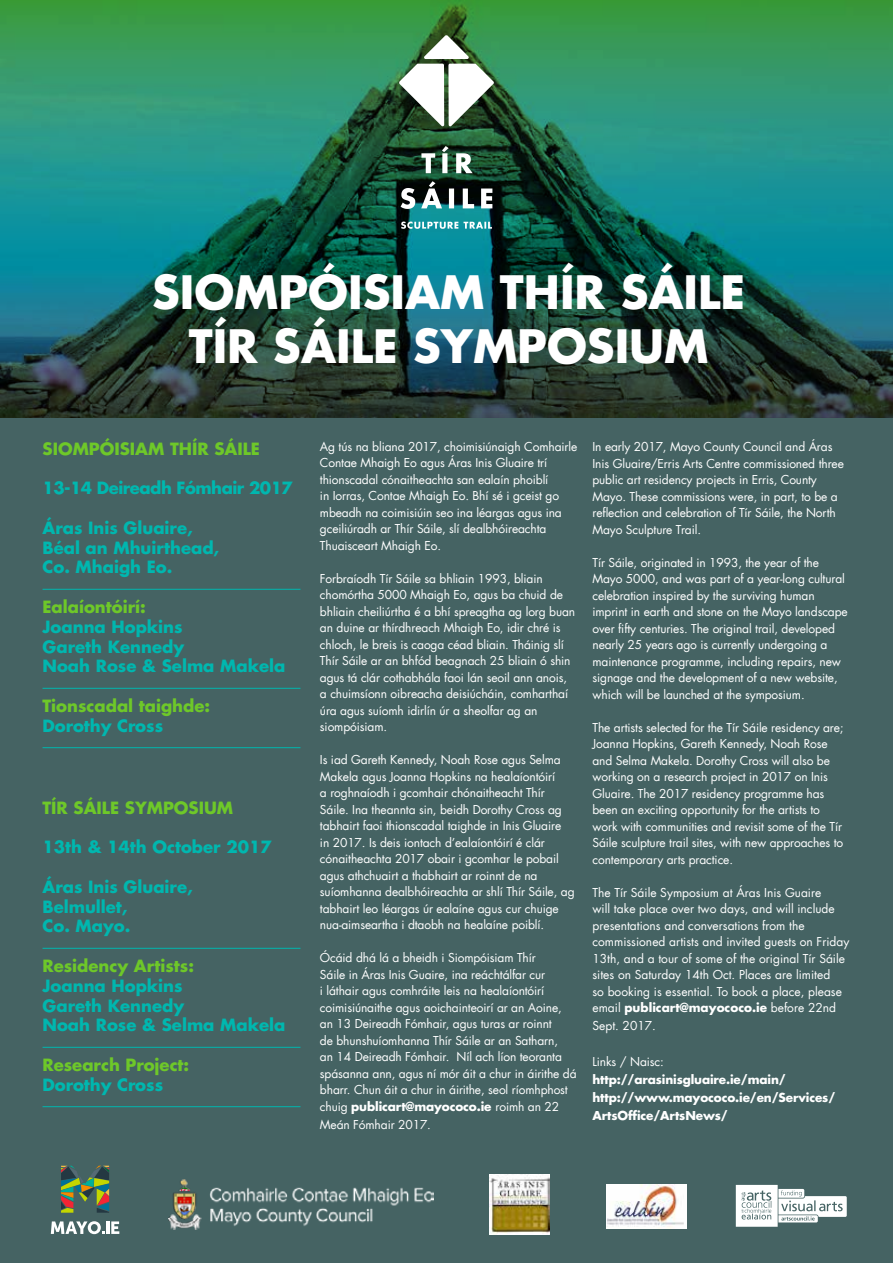
<style>
.page{position:relative;width:893px;height:1263px;background:#fff}
.page>*{position:absolute;margin:0;border:0;box-sizing:border-box;transform-origin:0 0}
.t1{font:700 45px/54px "Futura LT";color:#fff;text-align:center}
.t2{font:700 16.5px/19.8px "Futura LT";color:#00b7af}
.t3{font:700 16.5px "Futura LT";color:#6ec829}
.t4{font:700 16.5px "Futura LT";letter-spacing:-.03em;color:#00b7af}
.t5{font:12px/16.5px "Futura LT";letter-spacing:-.01em;color:#fff}
.t6{font:700 12px/18px "Futura LT";letter-spacing:-.01em;color:#fff}
.s1{font-weight:700}
</style>
<div class="page">
<div style="left:0;top:383px;width:893px;height:880px;background:#456363"></div>
<img style="left:0;top:0;width:893px;height:418px">
<hr style="left:43px;top:948px;width:257px;height:1px;background:#00b7af">
<hr style="left:43px;top:1047px;width:257px;height:1px;background:#00b7af">
<hr style="left:43px;top:1106px;width:257px;height:1px;background:#00b7af">
<hr style="left:43px;top:589px;width:257px;height:1px;background:#00b7af">
<hr style="left:43px;top:688px;width:257px;height:1px;background:#00b7af">
<hr style="left:43px;top:747px;width:257px;height:1px;background:#00b7af">
<svg style="left:399px;top:35px;width:95px;height:194px"></svg>
<img style="left:490px;top:1175px;width:59px;height:59px">
<svg style="left:61px;top:1166px;width:48px;height:47px"></svg>
<svg style="left:51px;top:1221px;width:68px;height:13px"></svg>
<img style="left:169px;top:1179px;width:264px;height:50px">
<svg style="left:736px;top:1185px;width:111px;height:42px"></svg>
<img style="left:606px;top:1184px;width:80px;height:45px">
<h1 class="t1" style="left:152px;top:265px;width:595px">SIOMPÓISIAM THÍR SÁILE<br>TÍR SÁILE SYMPOSIUM</h1>
<h2 class="t3" style="left:43px;top:437px;width:219px">SIOMPÓISIAM THÍR SÁILE</h2>
<h2 class="t4" style="left:43px;top:477px;width:252px">13-14 Deireadh Fómhair 2017</h2>
<h2 class="t2" style="left:43px;top:517px;width:178px">Áras Inis Gluaire,<br>Béal an Mhuirthead,<br>Co. Mhaigh Eo.</h2>
<h2 class="t3" style="left:43px;top:596px;width:105px">Ealaíontóirí:</h2>
<h2 class="t2" style="left:43px;top:616px;width:244px">Joanna Hopkins<br>Gareth Kennedy<br>Noah Rose &amp; Selma Makela</h2>
<h2 class="t3" style="left:43px;top:695px;width:169px">Tionscadal taighde:</h2>
<h2 class="t2" style="left:43px;top:715px;width:122px">Dorothy Cross</h2>
<h2 class="t3" style="left:43px;top:796px;width:192px">TÍR SÁILE SYMPOSIUM</h2>
<h2 class="t2" style="left:43px;top:837px;width:231px">13th &amp; 14th October 2017</h2>
<h2 class="t2" style="left:43px;top:876px;width:152px">Áras Inis Gluaire,<br>Belmullet,<br>Co. Mayo.</h2>
<h2 class="t3" style="left:43px;top:955px;width:153px">Residency Artists:</h2>
<h2 class="t2" style="left:43px;top:975px;width:244px">Joanna Hopkins<br>Gareth Kennedy<br>Noah Rose &amp; Selma Makela</h2>
<h2 class="t3" style="left:43px;top:1054px;width:148px">Research Project:</h2>
<h2 class="t2" style="left:43px;top:1074px;width:122px">Dorothy Cross</h2>
<p class="t5" style="left:320px;top:438px;width:259px">Ag tús na bliana 2017, choimisiúnaigh Comhairle Contae Mhaigh Eo agus Áras Inis Gluaire trí thionscadal cónaitheachta san ealaín phoiblí<br>in Iorras, Contae Mhaigh Eo. Bhí sé i gceist go mbeadh na coimisiúin seo ina léargas agus ina gceiliúradh ar Thír Sáile, slí dealbhóireachta Thuaisceart Mhaigh Eo.</p>
<p class="t5" style="left:320px;top:570px;width:257px">Forbraíodh Tír Sáile sa bhliain 1993, bliain chomórtha 5000 Mhaigh Eo, agus ba chuid de bhliain cheiliúrtha é a bhí spreagtha ag lorg buan an duine ar thírdhreach Mhaigh Eo, idir chré is chloch, le breis is caoga céad bliain. Tháinig slí Thír Sáile ar an bhfód beagnach 25 bliain ó shin agus tá clár cothabhála faoi lán seoil ann anois, a chuimsíonn oibreacha deisiúcháin, comharthaí úra agus suíomh idirlín úr a sheolfar ag an siompóisiam.</p>
<p class="t5" style="left:320px;top:752px;width:256px">Is iad Gareth Kennedy, Noah Rose agus Selma Makela agus Joanna Hopkins na healaíontóirí<br>a roghnaíodh i gcomhair chónaitheacht Thír Sáile. Ina theannta sin, beidh Dorothy Cross ag tabhairt faoi thionscadal taighde in Inis Gluaire<br>in 2017. Is deis iontach d’ealaíontóirí é clár cónaitheachta 2017 obair i gcomhar le pobail agus athchuairt a thabhairt ar roinnt de na suíomhanna dealbhóireachta ar shlí Thír Sáile, ag tabhairt leo léargas úr ealaíne agus cur chuige nua-aimseartha i dtaobh na healaíne poiblí.</p>
<p class="t5" style="left:320px;top:950px;width:258px">Ócáid dhá lá a bheidh i Siompóisiam Thír<br>Sáile in Áras Inis Guaire, ina reáchtálfar cur<br>i láthair agus comhráite leis na healaíontóirí coimisiúnaithe agus aoichainteoirí ar an Aoine, an 13 Deireadh Fómhair, agus turas ar roinnt<br>de bhunshuíomhanna Thír Sáile ar an Satharn,<br>an 14 Deireadh Fómhair. Níl ach líon teoranta spásanna ann, agus ní mór áit a chur in áirithe dá bharr. Chun áit a chur in áirithe, seol ríomhphost chuig <span class="s1">publicart@mayococo.ie</span> roimh an 22</p>
<p class="t5" style="left:320px;top:1116px;width:112px">Meán Fómhair 2017.</p>
<p class="t5" style="left:592px;top:439px;width:253px">In early 2017, Mayo County Council and Áras Inis Gluaire/Erris Arts Centre commissioned three public art residency projects in Erris, County Mayo. These commissions were, in part, to be a reflection and celebration of Tír Sáile, the North Mayo Sculpture Trail.</p>
<p class="t5" style="left:592px;top:554px;width:257px">Tír Sáile, originated in 1993, the year of the Mayo 5000, and was part of a year-long cultural celebration inspired by the surviving human imprint in earth and stone on the Mayo landscape over fifty centuries. The original trail, developed nearly 25 years ago is currently undergoing a maintenance programme, including repairs, new signage and the development of a new website, which will be launched at the symposium.</p>
<p class="t5" style="left:592px;top:719px;width:253px">The artists selected for the Tír Sáile residency are; Joanna Hopkins, Gareth Kennedy, Noah Rose and Selma Makela. Dorothy Cross will also be working on a research project in 2017 on Inis Gluaire. The 2017 residency programme has been an exciting opportunity for the artists to work with communities and revisit some of the Tír Sáile sculpture trail sites, with new approaches to contemporary arts practice.</p>
<p class="t5" style="left:592px;top:884px;width:258px">The Tír Sáile Symposium at Áras Inis Guaire<br>will take place over two days, and will include presentations and conversations from the commissioned artists and invited guests on Friday 13th, and a tour of some of the original Tír Sáile sites on Saturday 14th Oct. Places are limited<br>so booking is essential. To book a place, please email <span class="s1">publicart@mayococo.ie</span> before 22nd</p>
<p class="t5" style="left:592px;top:1018px;width:65px">Sept. 2017.</p>
<p class="t5" style="left:592px;top:1054px;width:73px">Links / Naisc:</p>
<p class="t6" style="left:592px;top:1070px;width:244px">http://arasinisgluaire.ie/main/ http://www.mayococo.ie/en/Services/<br>ArtsOffice/ArtsNews/</p>
</div>
